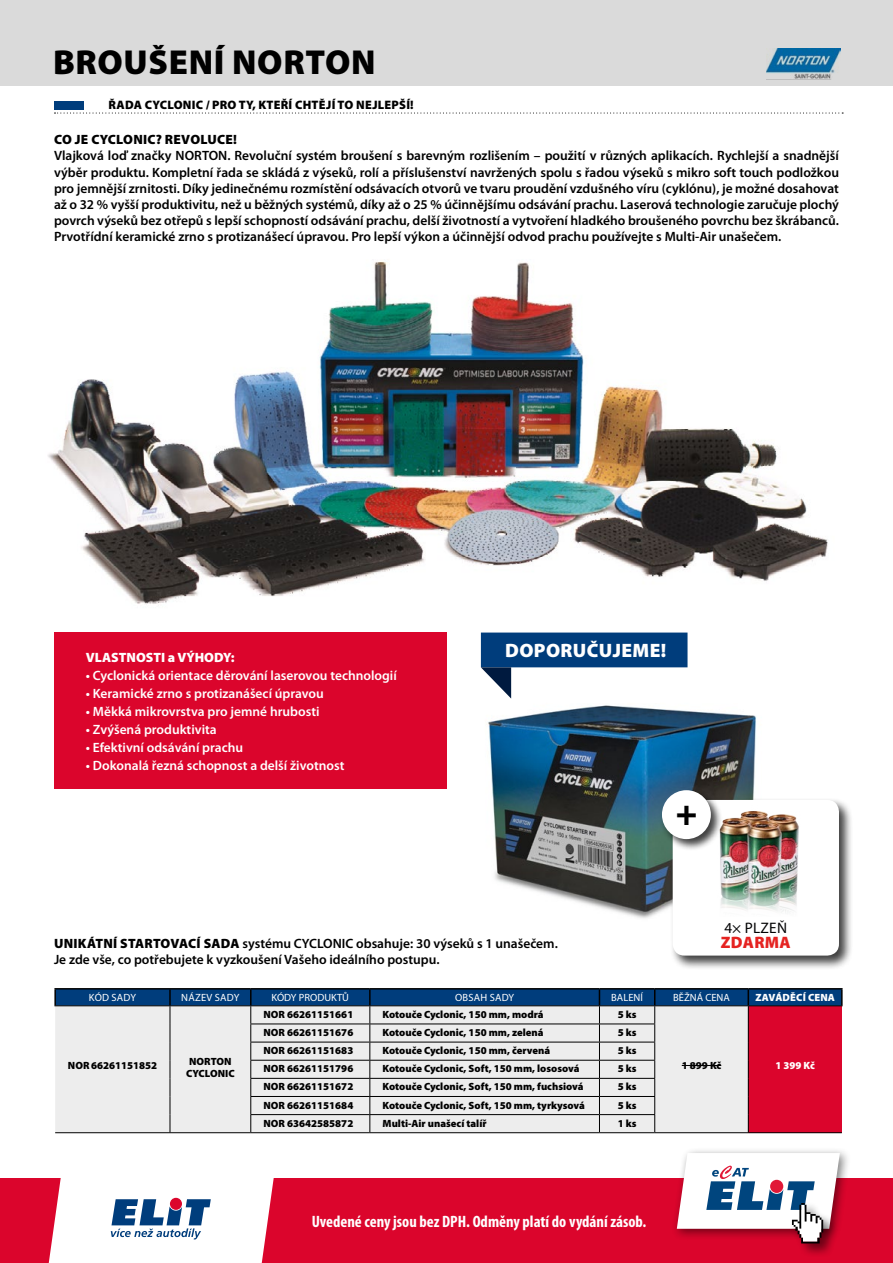
<style>
.page{position:relative;width:893px;height:1263px;background:#fff}
.page>*{position:absolute;margin:0;border:0;box-sizing:border-box;transform-origin:0 0}
.t1{font:900 36.15px "Myriad Pro";color:#000}
.t2{font:900 34.8px "Myriad Pro";letter-spacing:.02em;color:#000}
.t3{font:900 19.5px "Myriad Pro";letter-spacing:.02em;color:#fff}
.t4{font:900 16.65px "Myriad Pro";color:#e52321}
.t5{font:700 condensed 16.5px "Myriad Pro";color:#fff}
.t6{font:15.3px "Myriad Pro";color:#020203}
.t7{font:600 13.5px/16.2px "Myriad Pro";color:#000;text-align:justify}
.t8{font:600 13.5px "Myriad Pro";color:#fff}
.t9{font:900 13.5px "Myriad Pro";letter-spacing:.02em;color:#000}
.t10{font:900 13.5px "Myriad Pro";color:#fff}
.t11{font:900 12.3px "Myriad Pro";letter-spacing:.02em;color:#000}
.t12{font:900 10.5px/12px "Myriad Pro";color:#000}
.t13{font:10.5px "Myriad Pro";letter-spacing:.02em;color:#fff}
.t14{font:900 10.5px "Myriad Pro";letter-spacing:.02em;color:#fff}
.s1{font-weight:900}
</style>
<div class="page">
<div style="left:0;top:0;width:893px;height:85px;background:#dadada"></div>
<div style="left:0;top:1178px;width:893px;height:85px;background:#db052c"></div>
<svg style="left:49px;top:1178px;width:225px;height:85px;background:#e4dde5"></svg>
<svg style="left:55px;top:113px;width:788px;height:1px"></svg>
<div style="left:55px;top:101px;width:29px;height:8px;background:#003d7c"></div>
<img style="left:767px;top:48px;width:73px;height:31px">
<img style="left:48px;top:261px;width:780px;height:343px">
<hr style="left:55px;top:1132px;width:115px;height:1px;background:#000">
<hr style="left:170px;top:1132px;width:81px;height:1px;background:#000">
<hr style="left:54px;top:988px;width:116px;height:1px;background:#000">
<hr style="left:170px;top:988px;width:81px;height:1px;background:#000">
<hr style="left:251px;top:988px;width:119px;height:1px;background:#000">
<hr style="left:370px;top:988px;width:229px;height:1px;background:#000">
<hr style="left:599px;top:988px;width:56px;height:1px;background:#000">
<hr style="left:655px;top:988px;width:93px;height:1px;background:#000">
<hr style="left:748px;top:988px;width:95px;height:1px;background:#000">
<hr style="left:655px;top:1132px;width:93px;height:1px;background:#000">
<hr style="left:748px;top:1132px;width:94px;height:1px;background:#000">
<svg style="left:54px;top:989px;width:789px;height:143px;background:#c7b8c2"></svg>
<hr style="left:251px;top:1132px;width:119px;height:1px;background:#000">
<hr style="left:370px;top:1132px;width:229px;height:1px;background:#000">
<hr style="left:599px;top:1132px;width:56px;height:1px;background:#000">
<hr style="left:682px;top:1065px;width:39px;height:1px;background:#000">
<div style="left:54px;top:633px;width:392px;height:156px;background:#db052c"></div>
<img style="left:488px;top:698px;width:268px;height:221px">
<svg style="left:481px;top:632px;width:206px;height:66px"></svg>
<div style="left:670px;top:797px;width:184px;height:173px;background:#000;opacity:.75"></div>
<div style="left:673px;top:800px;width:166px;height:155px;background:#fff;border-radius:12px"></div>
<img style="left:720px;top:811px;width:79px;height:101px">
<div style="left:660px;top:788px;width:63px;height:63px;background:#000;opacity:.75"></div>
<div style="left:662px;top:790px;width:49px;height:49px;background:#fff;border-radius:50%"></div>
<div style="left:671px;top:1147px;width:180px;height:94px;background:#000;opacity:.5"></div>
<div style="left:790px;top:1201px;width:47px;height:57px;background:#000;opacity:.5"></div>
<svg style="left:677px;top:1153px;width:163px;height:90px"></svg>
<h2 class="t2" style="left:53px;top:43px;width:324px">broušení norton</h2>
<p class="t11" style="left:109px;top:98px;width:68px">řada CYCLON</p>
<p class="t11" style="left:192px;top:98px;width:223px">IC / pro ty, kteří chtějí to nejlepší!</p>
<p class="t9" style="left:54px;top:132px;width:72px">CO JE CYCLON</p>
<p class="t9" style="left:143px;top:132px;width:57px">IC? REVOLU</p>
<p class="t9" style="left:217px;top:132px;width:21px">CE!</p>
<p class="t7" style="left:54px;top:147px;width:140px">Vlajková loď značky NORTO</p>
<p class="t7" style="left:54px;top:147px;width:786px;text-indent:164px">N. Revoluční systém broušení s barevným rozlišením – použití v různých aplikacích. Rychlejší a snadnější výběr produktu. Kompletní řada se skládá z výseků, rolí a příslušenství navržených spolu s řadou výseků s mikro soft touch podložkou pro jemnější zrnitosti. Díky jedinečnému rozmístění odsávacích otvorů ve tvaru proudění vzdušného víru (cyklónu), je možné dosahovat až o 32 % vyšší produktivitu, než u běžných systémů, díky až o 25 % účinnějšímu odsávání prachu. Laserová technologie zaručuje plochý povrch výseků bez otřepů s lepší schopností odsávání prachu, delší životností a vytvoření hladkého broušeného povrchu bez škrábanců.<br>Prvotřídní keramické zrno s protizanášecí úpravou. Pro lepší výkon a účinnější odvod prachu používejte s Multi-Air unašečem.</p>
<p class="t10" style="left:86px;top:650px;width:43px">VLASTNO</p>
<p class="t10" style="left:146px;top:650px;width:60px">STI a VÝHOD</p>
<p class="t10" style="left:223px;top:650px;width:13px">Y:</p>
<p class="t8" style="left:86px;top:667px;width:312px">• Cyclonická orientace děrování laserovou technologií</p>
<p class="t8" style="left:86px;top:685px;width:239px">• Keramické zrno s protizanášecí úpravou</p>
<p class="t8" style="left:86px;top:703px;width:235px">• Měkká mikrovrstva pro jemné hrubosti</p>
<p class="t8" style="left:86px;top:721px;width:132px">• Zvýšená produktivita</p>
<p class="t8" style="left:86px;top:739px;width:159px">• Efektivní odsávání prachu</p>
<p class="t8" style="left:86px;top:757px;width:260px">• Dokonalá řezná schopnost a delší životnost</p>
<h3 class="t3" style="left:505px;top:640px;width:162px">doporučujeme!</h3>
<h1 class="t1" style="left:676px;top:792px;width:23px">+</h1>
<p class="t7" style="left:54px;top:935px;width:505px"><span class="s1">Unikátní startovac í sada</span> systému CYCLONIC obsahuje: 30 výseků s 1 unašečem.<br>Je zde vše, co potřebujete k vyzkoušení Vašeho ideálního postupu.</p>
<p class="t6" style="left:724px;top:918px;width:64px">4× PLZEŇ</p>
<p class="t4" style="left:721px;top:933px;width:13px">ZDARMA</p>
<p class="t13" style="left:89px;top:991px;width:49px">KÓD SADY</p>
<p class="t13" style="left:181px;top:991px;width:60px">NÁZEV SADY</p>
<p class="t13" style="left:272px;top:991px;width:8px">KÓDY</p>
<p class="t13" style="left:299px;top:991px;width:26px">PRODUK</p>
<p class="t13" style="left:337px;top:991px;width:14px">TŮ</p>
<p class="t13" style="left:455px;top:991px;width:61px">OBSAH SADY</p>
<p class="t13" style="left:611px;top:991px;width:33px">BALENÍ</p>
<p class="t13" style="left:673px;top:991px;width:46px">BĚŽNÁ CENA</p>
<p class="t14" style="left:755px;top:992px;width:67px">zaváděcí CENA</p>
<p class="t12" style="left:68px;top:1059px;width:8px">NOR</p>
<p class="t12" style="left:91px;top:1059px;width:68px">66261151852</p>
<p class="t12" style="left:186px;top:1055px;width:27px">NORTON<br>CYCLON</p>
<p class="t12" style="left:225px;top:1067px;width:11px">IC</p>
<p class="t12" style="left:264px;top:1008px;width:8px">NOR</p>
<p class="t12" style="left:287px;top:1008px;width:68px">66261151661</p>
<p class="t12" style="left:383px;top:1008px;width:163px">Kotouče Cyclonic, 150 mm, modrá</p>
<p class="t12" style="left:618px;top:1008px;width:20px">5 ks</p>
<p class="t12" style="left:264px;top:1027px;width:8px">NOR</p>
<p class="t12" style="left:287px;top:1027px;width:68px">66261151676</p>
<p class="t12" style="left:383px;top:1027px;width:162px">Kotouče Cyclonic, 150 mm, zelená</p>
<p class="t12" style="left:618px;top:1027px;width:20px">5 ks</p>
<p class="t12" style="left:264px;top:1045px;width:8px">NOR</p>
<p class="t12" style="left:287px;top:1045px;width:68px">66261151683</p>
<p class="t12" style="left:383px;top:1045px;width:169px">Kotouče Cyclonic, 150 mm, červená</p>
<p class="t12" style="left:618px;top:1045px;width:20px">5 ks</p>
<p class="t12" style="left:264px;top:1063px;width:8px">NOR</p>
<p class="t12" style="left:287px;top:1063px;width:68px">66261151796</p>
<p class="t12" style="left:383px;top:1063px;width:199px">Kotouče Cyclonic, Soft, 150 mm, lososová</p>
<p class="t12" style="left:618px;top:1063px;width:20px">5 ks</p>
<p class="t12" style="left:264px;top:1081px;width:8px">NOR</p>
<p class="t12" style="left:287px;top:1081px;width:68px">66261151672</p>
<p class="t12" style="left:383px;top:1081px;width:203px">Kotouče Cyclonic, Soft, 150 mm, fuchsiová</p>
<p class="t12" style="left:618px;top:1081px;width:20px">5 ks</p>
<p class="t12" style="left:264px;top:1099px;width:8px">NOR</p>
<p class="t12" style="left:287px;top:1099px;width:68px">66261151684</p>
<p class="t12" style="left:383px;top:1099px;width:204px">Kotouče Cyclonic, Soft, 150 mm, tyrkysová</p>
<p class="t12" style="left:618px;top:1099px;width:20px">5 ks</p>
<p class="t12" style="left:264px;top:1117px;width:8px">NOR</p>
<p class="t12" style="left:287px;top:1117px;width:68px">63642585872</p>
<p class="t12" style="left:383px;top:1117px;width:106px">Multi-Air unašecí talíř</p>
<p class="t12" style="left:618px;top:1117px;width:20px">1 ks</p>
<p class="t5" style="left:312px;top:1211px;width:336px">Uvedené ceny jsou bez DPH. Odměny platí do vydání zásob.</p>
<p class="t12" style="left:682px;top:1059px;width:41px">1 899 Kč</p>
<p class="t14" style="left:775px;top:1059px;width:41px">1 399 Kč</p>
</div>
